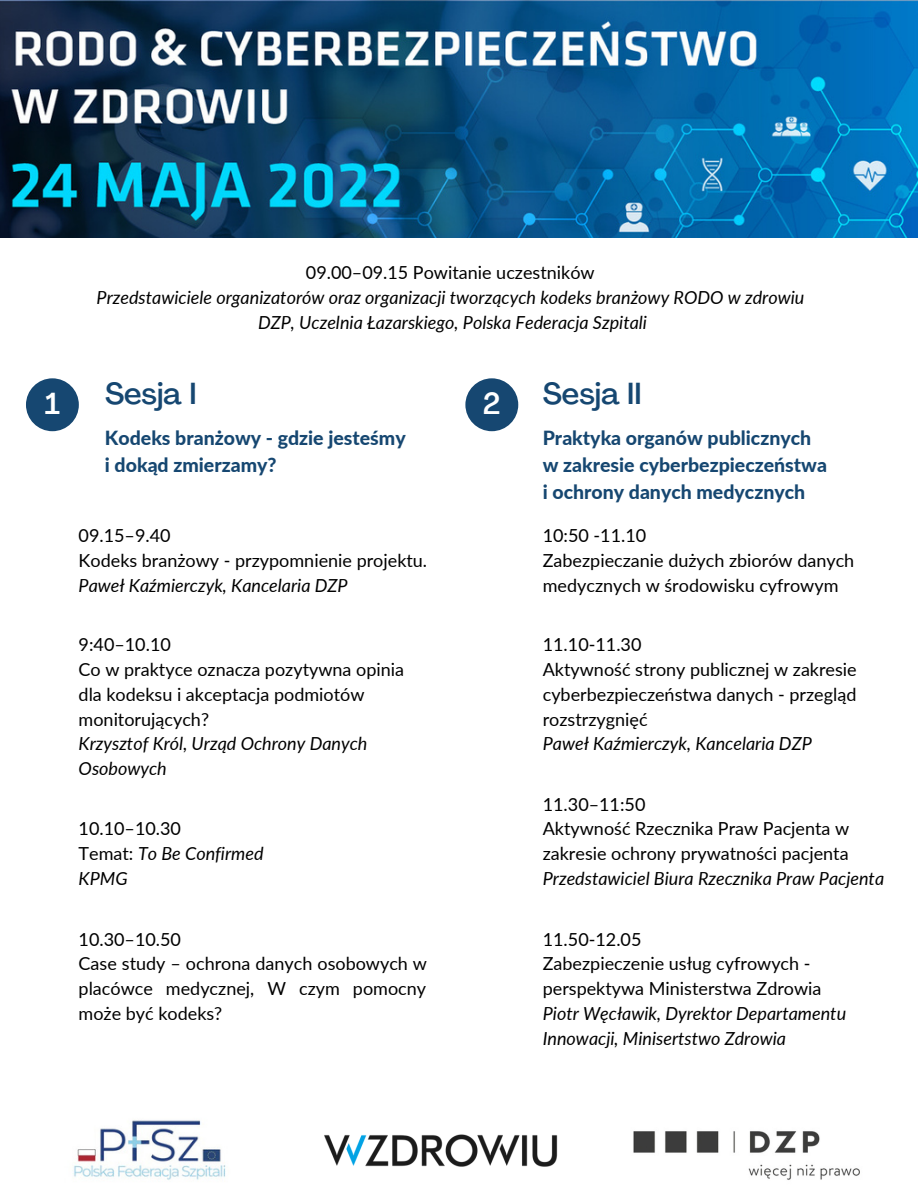
<style>
.page{position:relative;width:918px;height:1188px;background:#fff}
.page>*{position:absolute;margin:0;border:0;box-sizing:border-box;transform-origin:0 0}
.t1{font:500 30px "Agrandir";color:#164771}
.t2{font:500 30px "Agrandir";color:#fff}
.t3{font:800 19.5px "Lato";color:#164771}
.t4{font:18px/24.8px "Lato";color:#000}
.t5{font:italic 18px/24.8px "Lato";color:#000}
.s1{font-style:normal}
</style>
<div class="page">
<div style="left:26px;top:378px;width:53px;height:53px;background:#164771;border-radius:50%"></div>
<div style="left:465px;top:378px;width:53px;height:53px;background:#164771;border-radius:50%"></div>
<img style="left:0;top:0;width:918px;height:237px">
<img style="left:73px;top:1120px;width:153px;height:60px">
<img style="left:324px;top:1134px;width:234px;height:33px">
<img style="left:633px;top:1131px;width:227px;height:49px">
<p class="t4" style="left:306px;top:260px;width:290px">09.00–09.15 Powitanie uczestników</p>
<p class="t5" style="left:97px;top:285px;width:709px">Przedstawiciele organizatorów oraz organizacji tworzących kodeks branżowy RODO w zdrowiu</p>
<p class="t5" style="left:258px;top:309px;width:391px">DZP, Uczelnia Łazarskiego, Polska Federacja Szpitali</p>
<p class="t1" style="left:105px;top:381px;width:93px">Sesja I</p>
<p class="t3" style="left:105px;top:426px;width:302px">Kodeks branżowy - gdzie jesteśmy</p>
<p class="t3" style="left:105px;top:453px;width:173px">i dokąd zmierzamy?</p>
<p class="t2" style="left:45px;top:391px;width:17px">1</p>
<p class="t2" style="left:483px;top:391px;width:19px">2</p>
<p class="t4" style="left:79px;top:523px;width:94px">09.15–9.40</p>
<p class="t4" style="left:79px;top:548px;width:350px">Kodeks branżowy - przypomnienie projektu.</p>
<p class="t5" style="left:79px;top:572px;width:271px">Paweł Kaźmierczyk, Kancelaria DZP</p>
<p class="t4" style="left:79px;top:632px;width:94px">9:40–10.10</p>
<p class="t4" style="left:79px;top:657px;width:327px">Co w praktyce oznacza pozytywna opinia dla kodeksu i akceptacja podmiotów monitorujących?</p>
<p class="t5" style="left:79px;top:731px;width:290px">Krzysztof Król, Urząd Ochrony Danych<br>Osobowych</p>
<p class="t4" style="left:79px;top:816px;width:104px">10.10–10.30</p>
<p class="t5" style="left:79px;top:841px;width:186px"><span class="s1">Temat:</span> To Be Confirmed</p>
<p class="t5" style="left:79px;top:865px;width:51px">KPMG</p>
<p class="t4" style="left:79px;top:926px;width:104px">10.30–10.50</p>
<p class="t4" style="left:79px;top:951px;width:350px;text-align:justify">Case study – ochrona danych osobowych w placówce medycznej, W czym pomocny może być kodeks?</p>
<p class="t1" style="left:543px;top:381px;width:100px">Sesja II</p>
<p class="t3" style="left:543px;top:426px;width:270px">Praktyka organów publicznych</p>
<p class="t3" style="left:543px;top:453px;width:286px">w zakresie cyberbezpieczeństwa</p>
<p class="t3" style="left:543px;top:480px;width:264px">i ochrony danych medycznych</p>
<p class="t4" style="left:543px;top:523px;width:105px">10:50 -11.10</p>
<p class="t4" style="left:543px;top:548px;width:313px">Zabezpieczanie dużych zbiorów danych medycznych w środowisku cyfrowym</p>
<p class="t4" style="left:543px;top:632px;width:100px">11.10-11.30</p>
<p class="t4" style="left:543px;top:657px;width:316px;text-align:justify">Aktywność strony publicznej w zakresie cyberbezpieczeństwa danych - przegląd rozstrzygnięć</p>
<p class="t5" style="left:543px;top:731px;width:271px">Paweł Kaźmierczyk, Kancelaria DZP</p>
<p class="t4" style="left:543px;top:791px;width:104px">11.30–11:50</p>
<p class="t4" style="left:543px;top:816px;width:308px">Aktywność Rzecznika Praw Pacjenta w zakresie ochrony prywatności pacjenta</p>
<p class="t5" style="left:543px;top:865px;width:343px">Przedstawiciel Biura Rzecznika Praw Pacjenta</p>
<p class="t4" style="left:543px;top:926px;width:100px">11.50-12.05</p>
<p class="t4" style="left:543px;top:951px;width:280px">Zabezpieczenie usług cyfrowych - perspektywa Ministerstwa Zdrowia</p>
<p class="t5" style="left:543px;top:1001px;width:305px">Piotr Węcławik, Dyrektor Departamentu<br>Innowacji, Minisertstwo Zdrowia</p>
</div>
